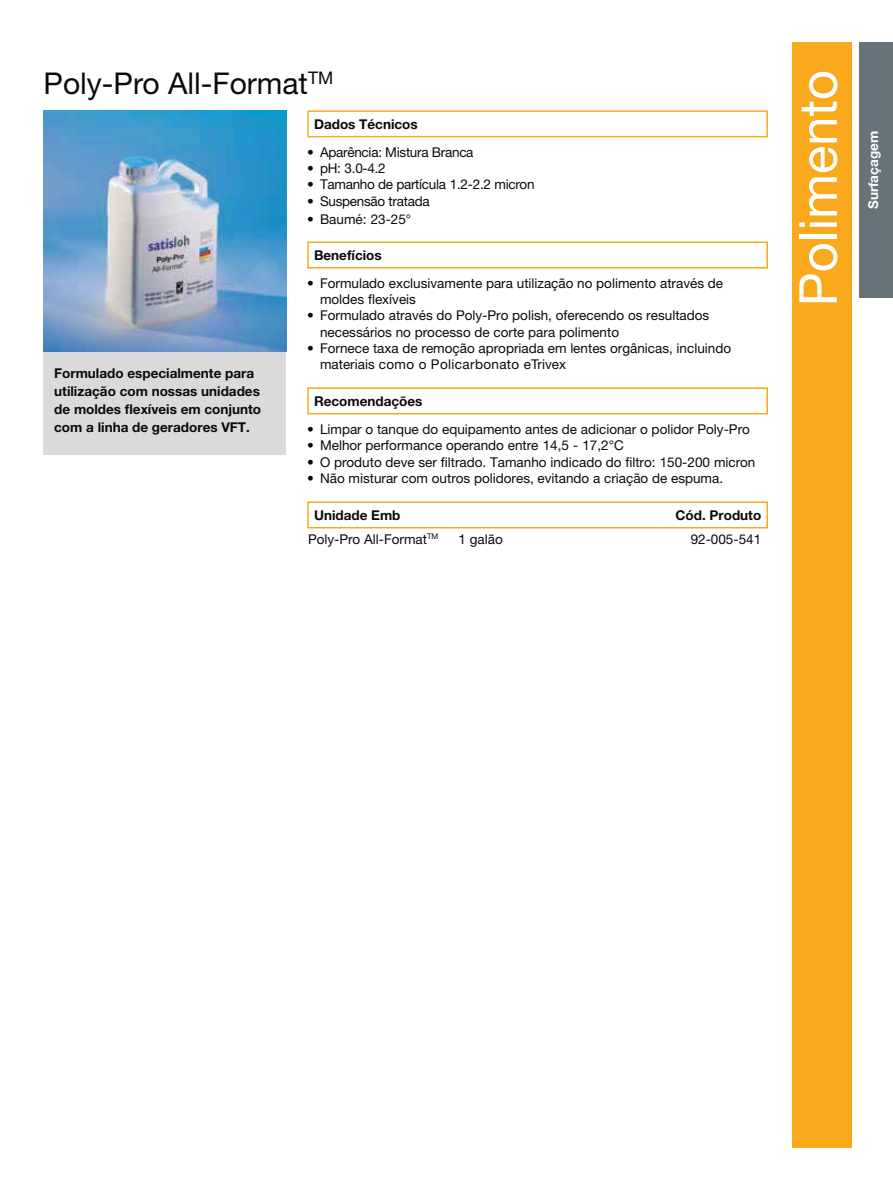
<style>
.page{position:relative;width:893px;height:1191px;background:#fff}
.page>*{position:absolute;margin:0;border:0;box-sizing:border-box;transform-origin:0 0}
.t1{font:52.5px "Helvetica Neue";color:#fff}
.t2{font:30px "Helvetica Neue";color:#0c090d}
.t3{font:13.5px/16.2px "Helvetica Neue";color:#0c090d}
.t4{font:700 13.5px/18px "Helvetica Neue";color:#0c090d}
.t5{font:13.5px "Helvetica Neue";letter-spacing:-.02em;color:#0c090d}
.t6{font:700 13.5px "Helvetica Neue";color:#fff}
</style>
<div class="page">
<div style="left:792px;top:43px;width:60px;height:1105px;background:#f9a91b"></div>
<img style="left:44px;top:110px;width:242px;height:241px">
<hr style="left:307px;top:110px;width:461px;height:2px;background:#f9a91b">
<hr style="left:307px;top:112px;width:2px;height:24px;background:#f9a91b">
<hr style="left:766px;top:112px;width:2px;height:24px;background:#f9a91b">
<hr style="left:307px;top:136px;width:461px;height:1px;background:#f9a91b">
<hr style="left:307px;top:241px;width:461px;height:2px;background:#f9a91b">
<hr style="left:307px;top:243px;width:2px;height:24px;background:#f9a91b">
<hr style="left:766px;top:243px;width:2px;height:24px;background:#f9a91b">
<hr style="left:307px;top:267px;width:461px;height:1px;background:#f9a91b">
<hr style="left:307px;top:387px;width:461px;height:2px;background:#f9a91b">
<hr style="left:307px;top:389px;width:2px;height:24px;background:#f9a91b">
<hr style="left:766px;top:389px;width:2px;height:24px;background:#f9a91b">
<hr style="left:307px;top:413px;width:461px;height:1px;background:#f9a91b">
<hr style="left:307px;top:501px;width:146px;height:2px;background:#f9a91b">
<hr style="left:307px;top:503px;width:2px;height:24px;background:#f9a91b">
<hr style="left:453px;top:501px;width:208px;height:2px;background:#f9a91b">
<hr style="left:661px;top:501px;width:107px;height:2px;background:#f9a91b">
<hr style="left:766px;top:503px;width:2px;height:24px;background:#f9a91b">
<hr style="left:307px;top:527px;width:146px;height:1px;background:#f9a91b">
<hr style="left:453px;top:527px;width:208px;height:1px;background:#f9a91b">
<hr style="left:661px;top:527px;width:107px;height:1px;background:#f9a91b">
<div style="left:44px;top:353px;width:242px;height:102px;background:#d9dadb"></div>
<div style="left:860px;top:43px;width:33px;height:255px;background:#687379"></div>
<h2 class="t2" style="left:44px;top:65px;width:291px">Poly-Pro All-Format<sup>TM</sup></h2>
<p class="t4" style="left:54px;top:364px;width:208px">Formulado especialmente para utilização com nossas unidades de moldes flexíveis em conjunto com a linha de geradores VFT.</p>
<p class="t4" style="left:314px;top:115px;width:105px">Dados Técnicos</p>
<p class="t5" style="left:307px;top:144px;width:168px">• Aparência: Mistura Branca</p>
<p class="t3" style="left:307px;top:160px;width:80px">• pH: 3.0-4.2</p>
<p class="t5" style="left:307px;top:176px;width:229px">• Tamanho de partícula 1.2-2.2 micron</p>
<p class="t5" style="left:307px;top:193px;width:124px">• Suspensão tratada</p>
<p class="t3" style="left:307px;top:210px;width:106px">• Baumé: 23-25°</p>
<p class="t4" style="left:314px;top:246px;width:69px">Benefícios</p>
<p class="t3" style="left:320px;top:275px;width:405px;text-indent:-13px">• Formulado exclusivamente para utilização no polimento através de moldes flexíveis</p>
<p class="t3" style="left:320px;top:307px;width:391px;text-indent:-13px">• Formulado através do Poly-Pro polish, oferecendo os resultados necessários no processo de corte para polimento</p>
<p class="t3" style="left:320px;top:340px;width:413px;text-indent:-13px">• Fornece taxa de remoção apropriada em lentes orgânicas, incluindo materiais como o Policarbonato eTrivex</p>
<p class="t4" style="left:314px;top:392px;width:110px">Recomendações</p>
<p class="t3" style="left:307px;top:421px;width:444px">• Limpar o tanque do equipamento antes de adicionar o polidor Poly-Pro</p>
<p class="t3" style="left:307px;top:437px;width:318px">• Melhor performance operando entre 14,5 - 17,2°C</p>
<p class="t3" style="left:307px;top:454px;width:450px">• O produto deve ser filtrado. Tamanho indicado do filtro: 150-200 micron</p>
<p class="t3" style="left:307px;top:470px;width:417px">• Não misturar com outros polidores, evitando a criação de espuma.</p>
<p class="t4" style="left:314px;top:506px;width:88px">Unidade Emb</p>
<p class="t4" style="left:675px;top:506px;width:87px">Cód. Produto</p>
<p class="t3" style="left:308px;top:530px;width:132px">Poly-Pro All-Format<sup>TM</sup></p>
<p class="t3" style="left:459px;top:530px;width:46px">1 galão</p>
<p class="t3" style="left:691px;top:530px;width:72px">92-005-541</p>
<h1 class="t1" style="left:787px;top:306px;width:238px;rotate:-90deg">Polimento</h1>
<p class="t6" style="left:865px;top:209px;width:79px;rotate:-90deg">Surfaçagem</p>
<p class="t6" style="left:865px;top:205px;width:63px;rotate:-90deg">Surfacing</p>
</div>
